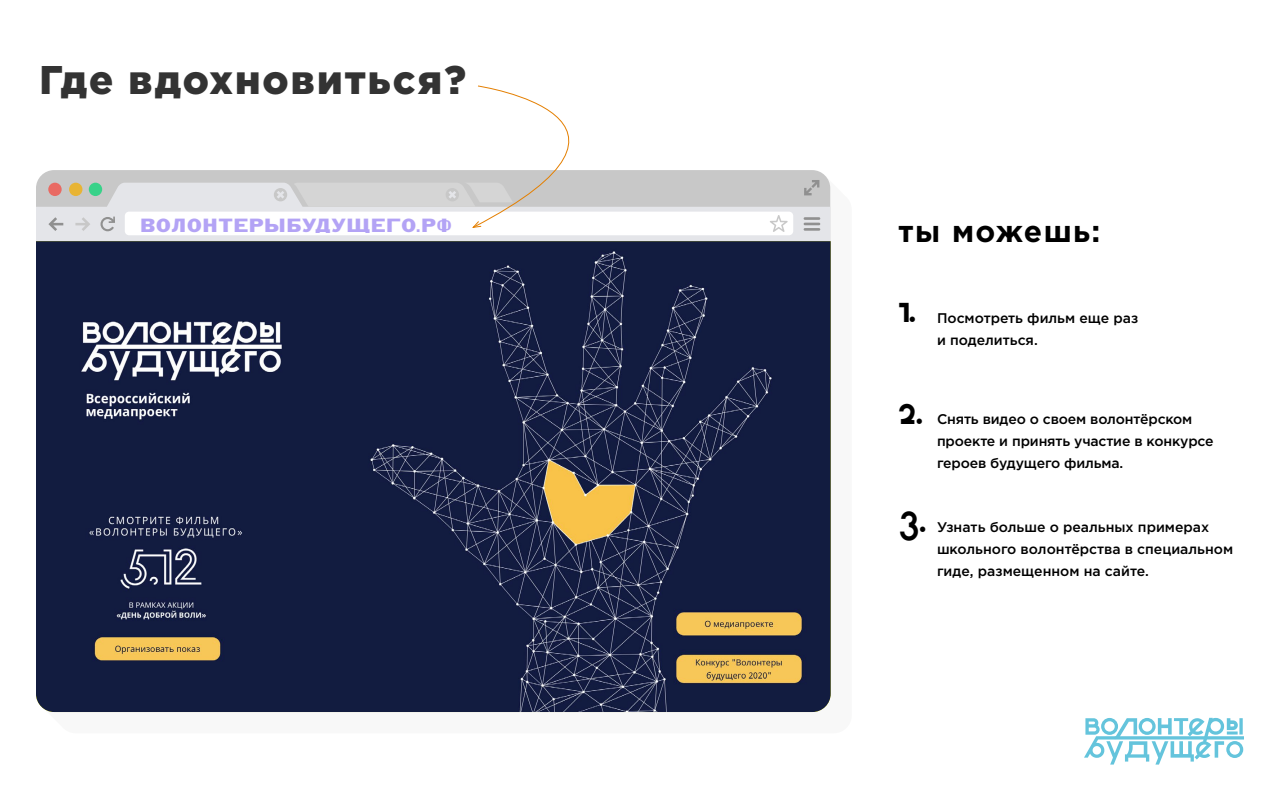
<style>
.page{position:relative;width:1280px;height:800px;background:#fff}
.page>*{position:absolute;margin:0;border:0;box-sizing:border-box;transform-origin:0 0}
.t1{font:900 40px "Gotham Pro";letter-spacing:.05em;color:#333}
.t2{font:35px "Minsk Accent";color:#000}
.t3{font:700 30px "Gotham Pro";letter-spacing:.05em;color:#000}
.t4{font:20px "HWT Unit Gothic 718";letter-spacing:.025em;color:#b3a3f5}
.t5{font:500 14px/22px "Gotham Pro";color:#000}
</style>
<div class="page">
<svg style="left:36px;top:183px;width:794px;height:58px;background:#dcdde0"></svg>
<svg style="left:53px;top:219px;width:10px;height:10px"></svg>
<svg style="left:75px;top:219px;width:10px;height:10px"></svg>
<svg style="left:804px;top:180px;width:15px;height:15px"></svg>
<div style="left:48px;top:183px;width:14px;height:13px;background:#e96a63;border-radius:50%"></div>
<div style="left:69px;top:183px;width:13px;height:13px;background:#e8b434;border-radius:50%"></div>
<div style="left:89px;top:183px;width:13px;height:13px;background:#38d289;border-radius:50%"></div>
<div style="left:274px;top:188px;width:13px;height:13px;background:#c8c8c8;border-radius:50%"></div>
<div style="left:125px;top:212px;width:668px;height:23px;background:#fff;border-radius:4px"></div>
<svg style="left:770px;top:215px;width:18px;height:17px"></svg>
<hr style="left:804px;top:217px;width:16px;height:3px;background:#909090">
<svg style="left:804px;top:223px;width:16px;height:2px"></svg>
<hr style="left:804px;top:228px;width:16px;height:3px;background:#909090">
<svg style="left:277px;top:191px;width:7px;height:8px"></svg>
<svg style="left:101px;top:217px;width:14px;height:14px"></svg>
<img style="left:36px;top:241px;width:795px;height:471px">
<svg style="left:1084px;top:718px;width:160px;height:47px"></svg>
<svg style="left:294px;top:85px;width:391px;height:143px"></svg>
<h1 class="t1" style="left:40px;top:57px;width:428px">Где вдохновиться?</h1>
<h3 class="t4" style="left:140px;top:212px;width:314px">ВОЛОНТЕРЫБУДУЩЕГО.РФ</h3>
<h3 class="t3" style="left:898px;top:214px;width:204px">ты можешь:</h3>
<h2 class="t2" style="left:898px;top:282px;width:19px">1.</h2>
<p class="t5" style="left:937px;top:306px;width:203px">Посмотреть фильм еще раз и поделиться.</p>
<h2 class="t2" style="left:898px;top:385px;width:25px">2.</h2>
<p class="t5" style="left:937px;top:408px;width:278px">Снять видео о своем волонтёрском проекте и принять участие в конкурсе героев будущего фильма.</p>
<h2 class="t2" style="left:898px;top:493px;width:29px">3.</h2>
<p class="t5" style="left:937px;top:516px;width:298px">Узнать больше о реальных примерах школьного волонтёрства в специальном гиде, размещенном на сайте.</p>
</div>
